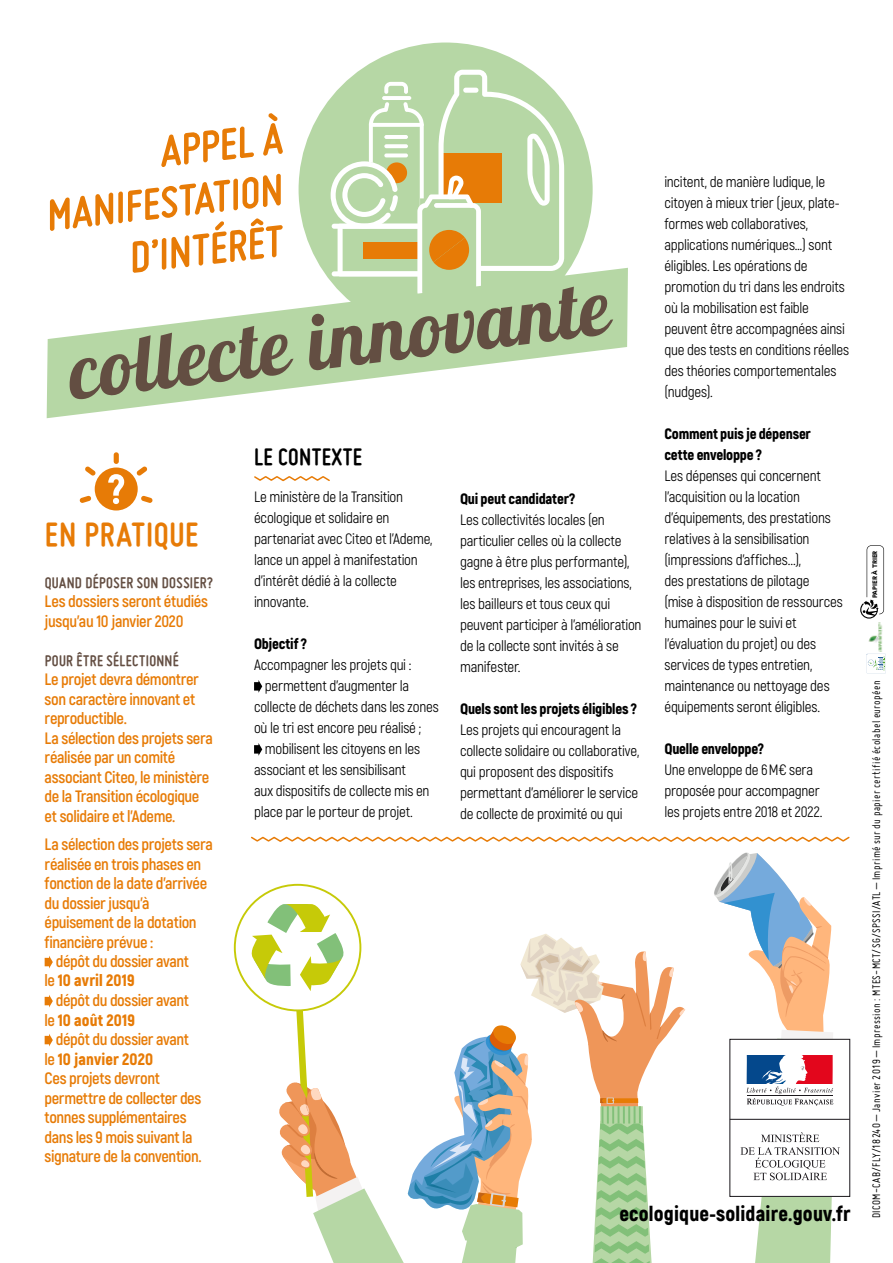
<style>
.page{position:relative;width:893px;height:1263px;background:#fff}
.page>*{position:absolute;margin:0;border:0;box-sizing:border-box;transform-origin:0 0}
.t1{font:78px "Lobster 1.4";color:#634e42}
.t2{font:700 46.5px/51.2px "Miso";color:#e77b06;text-align:right}
.t3{font:700 36px "Miso";letter-spacing:.02em;color:#e77b06}
.t4{font:700 25.5px "Miso";letter-spacing:.015em;color:#000}
.t5{font:900 21px "Akrobat";letter-spacing:.01em;color:#000}
.t6{font:700 16.5px/19.5px "Akrobat";letter-spacing:-.025em;color:#e77b06}
.t7{font:700 16.5px "Miso";letter-spacing:.02em;color:#634e42}
.t8{font:15px/21px "Akrobat";letter-spacing:-.015em;color:#000}
.t9{font:900 15px/21px "Akrobat";letter-spacing:-.015em;color:#000}
.t10{font:12px "Miso";letter-spacing:.03em;color:#000}
.t11{font:900 6.45px "Circular Std";color:#000}
.s1{font-weight:900}
</style>
<div class="page">
<svg style="left:254px;top:476px;width:76px;height:6px"></svg>
<svg style="left:254px;top:680px;width:8px;height:13px"></svg>
<svg style="left:254px;top:743px;width:8px;height:13px"></svg>
<svg style="left:45px;top:956px;width:8px;height:12px"></svg>
<svg style="left:45px;top:995px;width:8px;height:12px"></svg>
<svg style="left:45px;top:1034px;width:8px;height:12px"></svg>
<div style="left:95px;top:467px;width:43px;height:43px;background:#e77b06;border-radius:50%"></div>
<svg style="left:108px;top:474px;width:16px;height:30px"></svg>
<div style="left:114px;top:452px;width:5px;height:12px;background:#e77b06;border-radius:3px"></div>
<svg style="left:136px;top:466px;width:11px;height:10px"></svg>
<svg style="left:141px;top:496px;width:12px;height:7px"></svg>
<svg style="left:85px;top:466px;width:11px;height:10px"></svg>
<svg style="left:79px;top:496px;width:12px;height:7px"></svg>
<svg style="left:251px;top:836px;width:599px;height:6px"></svg>
<svg style="left:234px;top:884px;width:127px;height:127px"></svg>
<div style="left:236px;top:886px;width:123px;height:123px;background:#fff;border-radius:50%"></div>
<svg style="left:249px;top:904px;width:437px;height:359px"></svg>
<hr style="left:730px;top:1119px;width:120px;height:1px;background:#1b181c">
<svg style="left:714px;top:852px;width:126px;height:411px"></svg>
<svg style="left:867px;top:654px;width:19px;height:19px"></svg>
<img style="left:868px;top:622px;width:15px;height:30px">
<svg style="left:860px;top:545px;width:24px;height:74px"></svg>
<div style="left:299px;top:43px;width:294px;height:294px;background:#b6d7a5;border-radius:50%"></div>
<svg style="left:331px;top:70px;width:233px;height:198px"></svg>
<div style="left:434px;top:203px;width:40px;height:5px;background:#fff;border-radius:2px"></div>
<svg style="left:47px;top:268px;width:581px;height:150px;fill:#b6d7a5"></svg>
<h2 class="t2" style="left:38px;top:138px;width:244px;rotate:-6deg">APPEL À<br>MANIFESTATION<br>D’INTÉRÊT</h2>
<h1 class="t1" style="left:63px;top:322px;width:546px;rotate:-7deg">collecte innovante</h1>
<h3 class="t3" style="left:45px;top:514px;width:155px">EN PRATIQUE</h3>
<p class="t7" style="left:45px;top:573px;width:170px">QUAND DÉPOSER SON DOSSIER?</p>
<p class="t6" style="left:45px;top:592px;width:165px">Les dossiers seront étudiés jusqu’au 10 janvier 2020</p>
<p class="t7" style="left:45px;top:651px;width:136px">POUR ÊTRE SÉLECTIONNÉ</p>
<p class="t6" style="left:45px;top:670px;width:170px">Le projet devra démontrer son caractère innovant et reproductible.<br>La sélection des projets sera réalisée par un comité associant Citeo, le ministère de la Transition écologique et solidaire et l’Ademe.</p>
<p class="t6" style="left:45px;top:834px;width:170px">La sélection des projets sera réalisée en trois phases en fonction de la date d’arrivée du dossier jusqu’à épuisement de la dotation financière prévue :</p>
<p class="t6" style="left:45px;top:951px;width:146px;text-indent:11px">dépôt du dossier avant le <span class="s1">10 avril 2019</span></p>
<p class="t6" style="left:45px;top:990px;width:146px;text-indent:11px">dépôt du dossier avant le <span class="s1">10 août 2019</span></p>
<p class="t6" style="left:45px;top:1029px;width:158px;text-indent:11px">dépôt du dossier avant le <span class="s1">10 janvier 2020<br></span>Ces projets devront permettre de collecter des tonnes supplémentaires dans les 9 mois suivant la signature de la convention.</p>
<h3 class="t4" style="left:254px;top:442px;width:109px">LE CONTEXTE</h3>
<p class="t8" style="left:254px;top:486px;width:180px">Le ministère de la Transition écologique et solidaire en partenariat avec Citeo et l’Ademe, lance un appel à manifestation d’intérêt dédié à la collecte innovante.</p>
<p class="t9" style="left:254px;top:633px;width:54px">Objectif ?</p>
<p class="t8" style="left:254px;top:654px;width:159px">Accompagner les projets qui :</p>
<p class="t8" style="left:265px;top:675px;width:146px">permettent d’augmenter la</p>
<p class="t8" style="left:254px;top:696px;width:186px">collecte de déchets dans les zones</p>
<p class="t8" style="left:254px;top:717px;width:169px">où le tri est encore peu réalisé ;</p>
<p class="t8" style="left:265px;top:738px;width:157px">mobilisent les citoyens en les</p>
<p class="t8" style="left:254px;top:759px;width:153px">associant et les sensibilisant</p>
<p class="t8" style="left:254px;top:780px;width:177px">aux dispositifs de collecte mis en</p>
<p class="t8" style="left:254px;top:801px;width:160px">place par le porteur de projet.</p>
<p class="t9" style="left:460px;top:488px;width:117px">Qui peut candidater?</p>
<p class="t8" style="left:460px;top:509px;width:183px">Les collectivités locales (en particulier celles où la collecte gagne à être plus performante), les entreprises, les associations, les bailleurs et tous ceux qui peuvent participer à l’amélioration de la collecte sont invités à se manifester.</p>
<p class="t9" style="left:460px;top:698px;width:179px">Quels sont les projets éligibles ?</p>
<p class="t8" style="left:460px;top:719px;width:181px">Les projets qui encouragent la collecte solidaire ou collaborative, qui proposent des dispositifs permettant d’améliorer le service de collecte de proximité ou qui</p>
<p class="t8" style="left:664px;top:171px;width:186px">incitent, de manière ludique, le citoyen à mieux trier (jeux, plate&shy;formes web collaboratives, applications numériques…) sont éligibles. Les opérations de promotion du tri dans les endroits où la mobilisation est faible peuvent être accompagnées ainsi que des tests en conditions réelles des théories comportementales (nudges).</p>
<p class="t9" style="left:664px;top:423px;width:148px">Comment puis je dépenser cette enveloppe ?</p>
<p class="t8" style="left:664px;top:465px;width:180px">Les dépenses qui concernent l’acquisition ou la location d’équipements, des prestations relatives à la sensibilisation (impressions d’affiches...),<br>des prestations de pilotage<br>(mise à disposition de ressources humaines pour le suivi et l’évaluation du projet) ou des services de types entretien, maintenance ou nettoyage des équipements seront éligibles.</p>
<p class="t9" style="left:664px;top:738px;width:101px">Quelle enveloppe?</p>
<p class="t8" style="left:664px;top:759px;width:160px">Une enveloppe de 6M€ sera proposée pour accompagner les projets entre 2018 et 2022.</p>
<h3 class="t5" style="left:619px;top:1200px;width:232px">ecologique-solidaire.gouv.fr</h3>
<p class="t11" style="left:871px;top:598px;width:49px;rotate:-90deg">PAPIER À TRIER</p>
<p class="t10" style="left:870px;top:1218px;width:539px;rotate:-90deg">DICOM-CAB/FLY/18240 – Janvier 2019 – Impression : MTES-MCT/SG/SPSSI/ATL – Imprimé sur du papier certifié écolabel européen</p>
</div>
